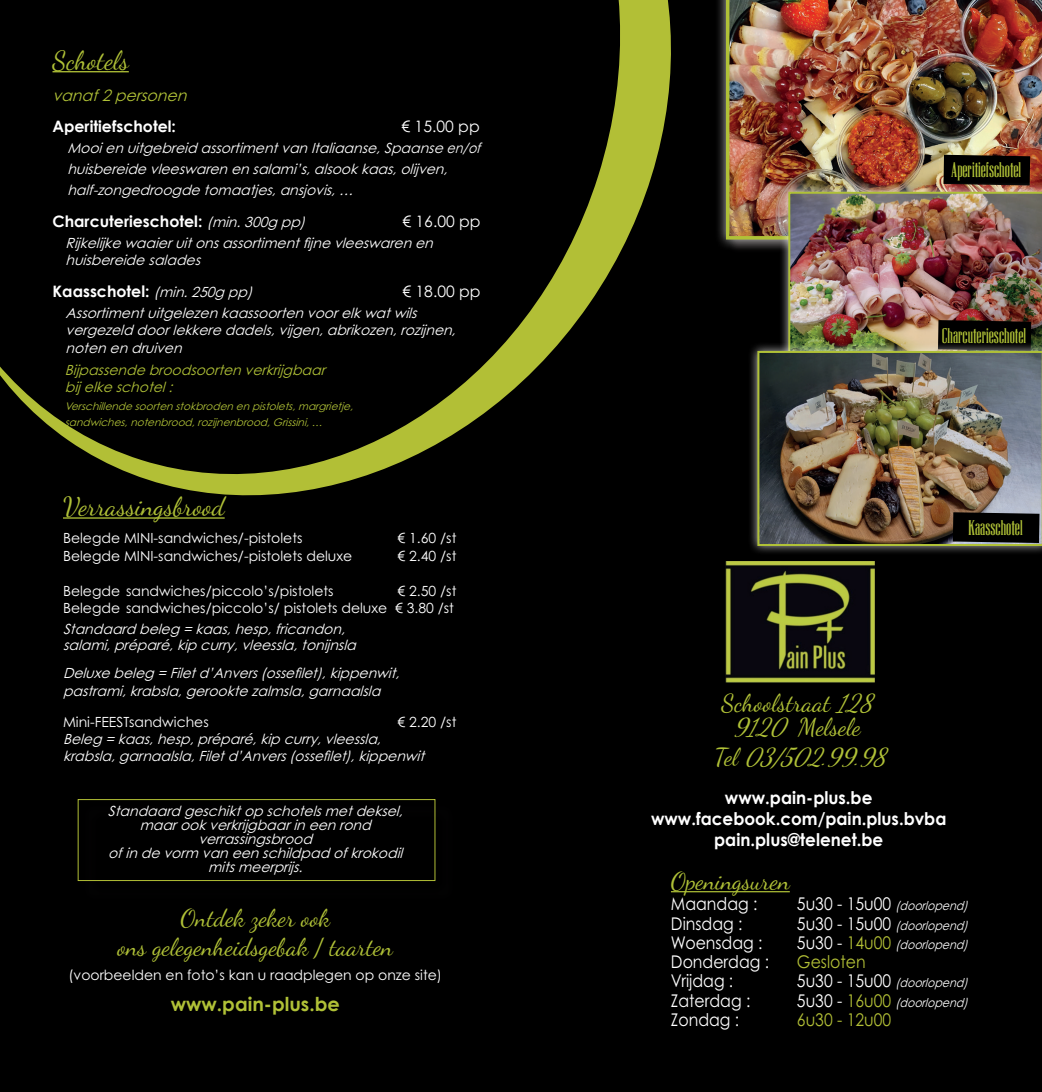
<style>
.page{position:relative;width:1042px;height:1092px;background:#fff}
.page>*{position:absolute;margin:0;border:0;box-sizing:border-box;transform-origin:0 0}
.t1{font:26.25px "Dancing Script OT";color:#b0c137}
.t2{font:24.5px/29.4px "Dancing Script OT";color:#b0c137;text-align:center}
.t3{font:italic 24.5px "Dancing Script OT";color:#b0c137}
.t4{font:21.35px "La Tribune CP";color:#b0c137}
.t5{font:700 19.25px "Century Gothic";color:#b0c137}
.t6{font:700 17.5px/21px "Century Gothic";color:#fff;text-align:center;scale:.96 1}
.t7{font:17.5px "Century Gothic Pro";color:#fff;scale:.9 1}
.t8{font:17.5px "Century Gothic Pro";color:#b2bf36;scale:.9 1}
.t9{font:700 15.75px "Century Gothic";color:#fff}
.t10{font:15.75px "Century Gothic Pro";color:#fff}
.t11{font:italic 15.75px "Century Gothic Pro";color:#b0c137}
.t12{font:italic 14px/17.5px "Century Gothic Pro";color:#fff}
.t13{font:14px/17.5px "Century Gothic Pro";color:#fff;text-align:right}
.t14{font:italic 14px/17.5px "Century Gothic Pro";color:#b0c137}
.t15{font:italic 12.25px "Century Gothic Pro";color:#fff;scale:.9 1}
.t16{font:italic 10.5px/15.8px "Century Gothic Pro";color:#b0c137}
.s1{font-family:"Century Gothic Pro";font-weight:400;font-style:italic;font-size:14px}
.s2{font-style:italic}
.s3{font-style:normal}
.s4{font-style:normal;font-size:17.5px}
.s5{font-style:normal;font-size:17.5px;color:#b2bf36}
</style>
<div class="page">
<div style="left:0;top:0;width:1042px;height:1091px;background:#000"></div>
<div style="left:715px;top:0;width:327px;height:251px;background:#fff;opacity:.75"></div>
<img style="left:726px;top:0;width:316px;height:239px">
<svg style="left:943px;top:155px;width:87px;height:27px"></svg>
<div style="left:778px;top:182px;width:264px;height:210px;background:#fff;opacity:.75"></div>
<img style="left:788px;top:192px;width:254px;height:149px">
<svg style="left:938px;top:320px;width:93px;height:21px"></svg>
<hr style="left:671px;top:891px;width:119px;height:1px;background:#b0c137">
<div style="left:747px;top:341px;width:295px;height:214px;background:#fff;opacity:.75"></div>
<img style="left:757px;top:351px;width:285px;height:195px">
<svg style="left:953px;top:512px;width:86px;height:31px"></svg>
<svg style="left:0;top:0;width:666px;height:518px"></svg>
<hr style="left:52px;top:71px;width:77px;height:1px;background:#b0c137">
<div style="left:78px;top:799px;width:357px;height:81px;border:1px solid #b2bf36"></div>
<img style="left:726px;top:561px;width:149px;height:121px">
<h1 class="t1" style="left:52px;top:45px;width:78px">Schotels</h1>
<p class="t11" style="left:52px;top:85px;width:140px">vanaf2personen</p>
<p class="t9" style="left:52px;top:114px;width:125px">Aperitiefschotel:</p>
<p class="t10" style="left:401px;top:117px;width:80px">€ 15.00 pp</p>
<p class="t12" style="left:67px;top:137px;width:419px;line-height:21px">Mooien uitgebreid assortimentvan Italiaanse,Spaanse en/of huisbereide vleeswaren en salami’s,alsookkaas,olijven, half-zongedroogde tomaatjes,ansjovis,…</p>
<p class="t9" style="left:52px;top:209px;width:259px">Charcuterieschotel: <span class="s1">(min.300g pp)</span></p>
<p class="t10" style="left:402px;top:211px;width:80px">€ 16.00 pp</p>
<p class="t12" style="left:66px;top:234px;width:373px">Rijkelijke waaieruitonsassortimentfijne vleeswaren en huisbereide salades</p>
<p class="t9" style="left:52px;top:279px;width:206px">Kaasschotel: <span class="s1">(min.250g pp)</span></p>
<p class="t10" style="left:402px;top:281px;width:80px">€ 18.00 pp</p>
<p class="t12" style="left:66px;top:304px;width:396px">Assortimentuitgelezen kaassoorten voorelkwatwils vergezeld doorlekkere dadels,vijgen,abrikozen,rozijnen, noten en druiven</p>
<p class="t14" style="left:65px;top:361px;width:266px">Bijpassende broodsoorten verkrijgbaar bij elke schotel:</p>
<p class="t16" style="left:65px;top:398px;width:293px">Verschillende soorten stokbroden en pistolets,margrietje, sandwiches,notenbrood,rozijnenbrood,Grissini,…</p>
<h1 class="t1" style="left:63px;top:491px;width:163px">Verrassingsbrood</h1>
<p class="t13" style="left:63px;top:529px;width:241px">Belegde MINI-sandwiches/-pistolets</p>
<p class="t13" style="left:397px;top:529px;width:60px">€ 1.60 /st</p>
<p class="t13" style="left:63px;top:547px;width:291px">Belegde MINI-sandwiches/-pistolets deluxe</p>
<p class="t13" style="left:397px;top:547px;width:60px">€ 2.40 /st</p>
<p class="t13" style="left:63px;top:582px;width:272px">Belegde sandwiches/piccolo’s/pistolets</p>
<p class="t13" style="left:63px;top:582px;width:395px">€ 2.50 /st<br>Belegde sandwiches/piccolo’s/ pistolets deluxe € 3.80 /st</p>
<p class="t12" style="left:63px;top:621px;width:299px;line-height:15.8px">Standaard beleg = kaas,hesp,fricandon, salami,préparé,kip curry,vleessla,tonijnsla</p>
<p class="t12" style="left:63px;top:664px;width:342px">Deluxe beleg = Filetd’Anvers(ossefilet),kippenwit, pastrami,krabsla,gerookte zalmsla,garnaalsla</p>
<p class="t13" style="left:63px;top:713px;width:147px">Mini-FEESTsandwiches</p>
<p class="t13" style="left:397px;top:713px;width:60px">€ 2.20 /st</p>
<p class="t12" style="left:63px;top:730px;width:367px;line-height:16.8px">Beleg = kaas,hesp,préparé,kip curry,vleessla, krabsla,garnaalsla,Filetd’Anvers(ossefilet),kippenwit</p>
<p class="t12" style="left:108px;top:803px;width:301px;line-height:14px;text-align:center">Standaard geschiktop schotelsmetdeksel, maarookverkrijgbaarin een rond verrassingsbrood<br>ofin de vorm van een schildpad ofkrokodil mitsmeerprijs.</p>
<h2 class="t2" style="left:117px;top:903px;width:277px">Ontdek zeker ook<br>ons gelegenheidsgebak / taarten</h2>
<p class="t13" style="left:68px;top:965px;width:375px">(voorbeelden en foto’s kan u raadplegen op onze site)</p>
<h3 class="t5" style="left:171px;top:989px;width:171px">www.pain-plus.be</h3>
<h3 class="t4" style="left:951px;top:159px;width:72px">Aperitiefschotel</h3>
<h3 class="t4" style="left:941px;top:325px;width:86px">Charcuterieschotel</h3>
<h3 class="t4" style="left:968px;top:517px;width:56px">Kaasschotel</h3>
<h2 class="t2" style="left:721px;top:691px;width:161px;line-height:24px">Schoolstraat <span class="s2">128<br>9120</span> Melsele</h2>
<h2 class="t3" style="left:714px;top:742px;width:182px"><span class="s3">Te l</span> 03/502.99.98</h2>
<p class="t6" style="left:651px;top:786px;width:309px">www.pain-plus.be www.facebook.com/pain.plus.bvba pain.plus@telenet.be</p>
<h2 class="t2" style="left:671px;top:866px;width:120px">Openingsuren</h2>
<p class="t7" style="left:671px;top:893px;width:98px">Maandag :</p>
<p class="t15" style="left:797px;top:898px;width:195px"><span class="s4">5 u 3 0 - 1 5 u 0 0</span> (doorlopend)</p>
<p class="t7" style="left:671px;top:912px;width:81px">Dinsdag :</p>
<p class="t15" style="left:797px;top:917px;width:195px"><span class="s4">5 u 3 0 - 1 5 u 0 0</span> (doorlopend)</p>
<p class="t7" style="left:671px;top:931px;width:103px">Woensdag :</p>
<p class="t15" style="left:797px;top:936px;width:195px"><span class="s4">5 u 3 0 -</span> <span class="s5">1 4 u 0 0</span> (doorlopend)</p>
<p class="t7" style="left:671px;top:951px;width:111px">Donderdag :</p>
<p class="t8" style="left:797px;top:951px;width:78px">Gesloten</p>
<p class="t7" style="left:671px;top:970px;width:71px">Vrijdag :</p>
<p class="t15" style="left:797px;top:975px;width:195px"><span class="s4">5 u 3 0 - 1 5 u 0 0</span> (doorlopend)</p>
<p class="t7" style="left:671px;top:989px;width:90px">Zaterdag :</p>
<p class="t15" style="left:797px;top:994px;width:195px"><span class="s4">5 u 3 0 -</span> <span class="s5">1 6 u 0 0</span> (doorlopend)</p>
<p class="t7" style="left:671px;top:1008px;width:77px">Zondag :</p>
<p class="t8" style="left:797px;top:1008px;width:106px">6u30 - 12u00</p>
</div>
